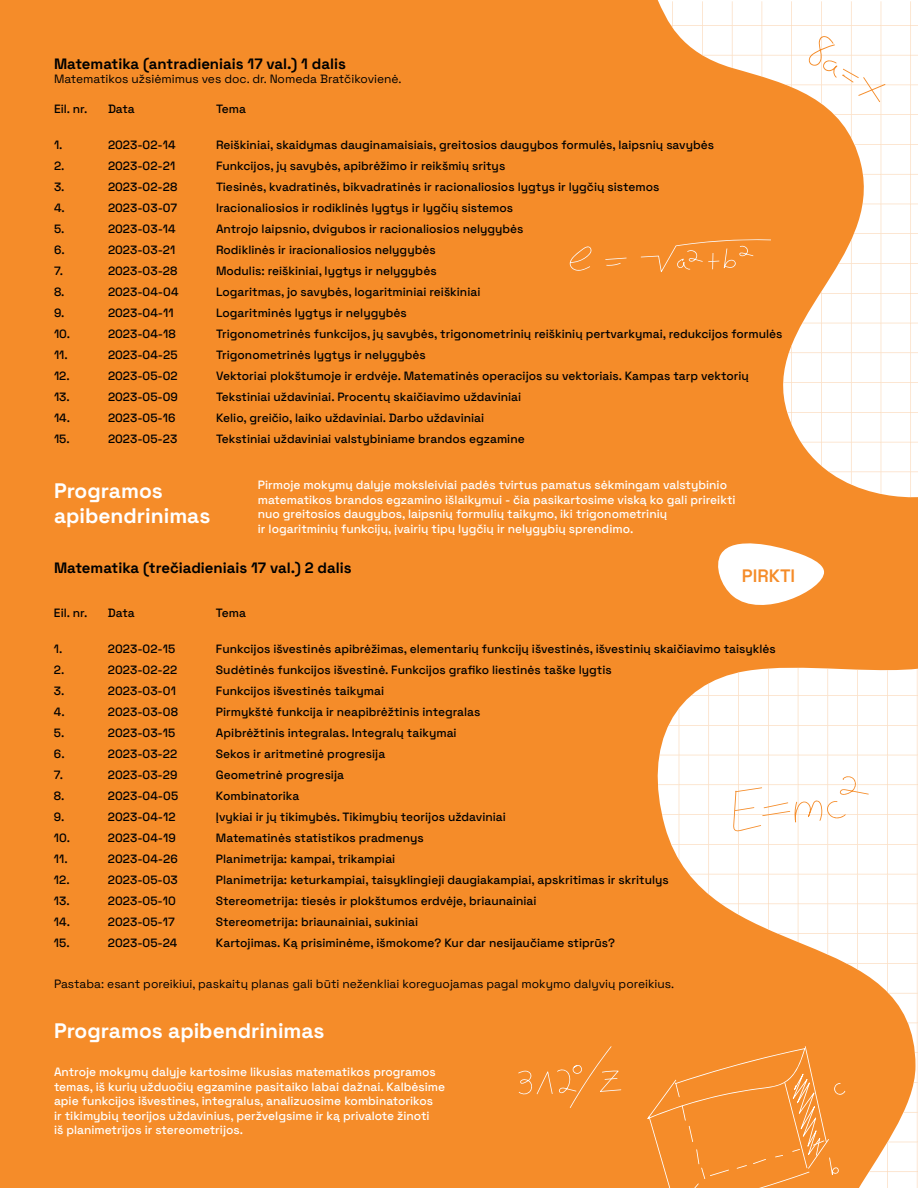
<style>
.page{position:relative;width:918px;height:1188px;background:#f58c29}
.page>*{position:absolute;margin:0;border:0;box-sizing:border-box;transform-origin:0 0}
.t1{font:700 21px/25.2px "Space Grotesk";color:#fff}
.t2{font:600 18px "Space Grotesk";color:#f58c29}
.t3{font:700 15px "Space Grotesk";color:#000}
.t4{font:500 12px "Space Grotesk";color:#000}
.t5{font:500 12px/14.4px "Space Grotesk";color:#fff}
.t6{font:12px "Space Grotesk";color:#000}
</style>
<div class="page">
<svg style="left:518px;top:1046px;width:103px;height:62px"></svg>
<svg style="left:647px;top:668px;width:271px;height:520px"></svg>
<svg style="left:570px;top:246px;width:22px;height:25px"></svg>
<svg style="left:605px;top:258px;width:22px;height:8px"></svg>
<svg style="left:641px;top:1px;width:277px;height:496px"></svg>
<svg style="left:718px;top:543px;width:106px;height:62px"></svg>
<p class="t3" style="left:54px;top:53px;width:293px">Matematika (antradieniais 17 val.) 1 dalis</p>
<p class="t6" style="left:54px;top:70px;width:349px">Matematikos užsiėmimus ves doc. dr. Nomeda Bratčikovienė.</p>
<p class="t4" style="left:54px;top:100px;width:35px">Eil. nr.</p>
<p class="t4" style="left:108px;top:100px;width:28px">Data</p>
<p class="t4" style="left:216px;top:100px;width:32px">Tema</p>
<p class="t4" style="left:54px;top:136px;width:10px">1.</p>
<p class="t4" style="left:108px;top:136px;width:69px">2023-02-14</p>
<p class="t4" style="left:216px;top:136px;width:500px">Reiškiniai, skaidymas dauginamaisiais, greitosios daugybos formulės, laipsnių savybės</p>
<p class="t4" style="left:54px;top:157px;width:12px">2.</p>
<p class="t4" style="left:108px;top:157px;width:69px">2023-02-21</p>
<p class="t4" style="left:216px;top:157px;width:291px">Funkcijos, jų savybės, apibrėžimo ir reikšmių sritys</p>
<p class="t4" style="left:54px;top:178px;width:12px">3.</p>
<p class="t4" style="left:108px;top:178px;width:71px">2023-02-28</p>
<p class="t4" style="left:216px;top:178px;width:445px">Tiesinės, kvadratinės, bikvadratinės ir racionaliosios lygtys ir lygčių sistemos</p>
<p class="t4" style="left:54px;top:199px;width:12px">4.</p>
<p class="t4" style="left:108px;top:199px;width:71px">2023-03-07</p>
<p class="t4" style="left:216px;top:199px;width:299px">Iracionaliosios ir rodiklinės lygtys ir lygčių sistemos</p>
<p class="t4" style="left:54px;top:220px;width:12px">5.</p>
<p class="t4" style="left:108px;top:220px;width:69px">2023-03-14</p>
<p class="t4" style="left:216px;top:220px;width:309px">Antrojo laipsnio, dvigubos ir racionaliosios nelygybės</p>
<p class="t4" style="left:54px;top:241px;width:12px">6.</p>
<p class="t4" style="left:108px;top:241px;width:69px">2023-03-21</p>
<p class="t4" style="left:216px;top:241px;width:221px">Rodiklinės ir iracionaliosios nelygybės</p>
<p class="t4" style="left:54px;top:262px;width:11px">7.</p>
<p class="t4" style="left:108px;top:262px;width:71px">2023-03-28</p>
<p class="t4" style="left:216px;top:262px;width:222px">Modulis: reiškiniai, lygtys ir nelygybės</p>
<p class="t4" style="left:54px;top:283px;width:12px">8.</p>
<p class="t4" style="left:108px;top:283px;width:72px">2023-04-04</p>
<p class="t4" style="left:216px;top:283px;width:266px">Logaritmas, jo savybės, logaritminiai reiškiniai</p>
<p class="t4" style="left:54px;top:304px;width:12px">9.</p>
<p class="t4" style="left:108px;top:304px;width:67px">2023-04-11</p>
<p class="t4" style="left:216px;top:304px;width:192px">Logaritminės lygtys ir nelygybės</p>
<p class="t4" style="left:54px;top:325px;width:18px">10.</p>
<p class="t4" style="left:108px;top:325px;width:69px">2023-04-18</p>
<p class="t4" style="left:216px;top:325px;width:568px">Trigonometrinės funkcijos, jų savybės, trigonometrinių reiškinių pertvarkymai, redukcijos formulės</p>
<p class="t4" style="left:54px;top:346px;width:15px">11.</p>
<p class="t4" style="left:108px;top:346px;width:71px">2023-04-25</p>
<p class="t4" style="left:216px;top:346px;width:211px">Trigonometrinės lygtys ir nelygybės</p>
<p class="t4" style="left:54px;top:367px;width:17px">12.</p>
<p class="t4" style="left:108px;top:367px;width:71px">2023-05-02</p>
<p class="t4" style="left:216px;top:367px;width:534px">Vektoriai plokštumoje ir erdvėje. Matematinės operacijos su vektoriais. Kampas tarp vektorių</p>
<p class="t4" style="left:54px;top:388px;width:17px">13.</p>
<p class="t4" style="left:108px;top:388px;width:72px">2023-05-09</p>
<p class="t4" style="left:216px;top:388px;width:307px">Tekstiniai uždaviniai. Procentų skaičiavimo uždaviniai</p>
<p class="t4" style="left:54px;top:409px;width:18px">14.</p>
<p class="t4" style="left:108px;top:409px;width:69px">2023-05-16</p>
<p class="t4" style="left:216px;top:409px;width:270px">Kelio, greičio, laiko uždaviniai. Darbo uždaviniai</p>
<p class="t4" style="left:54px;top:430px;width:17px">15.</p>
<p class="t4" style="left:108px;top:430px;width:71px">2023-05-23</p>
<p class="t4" style="left:216px;top:430px;width:310px">Tekstiniai uždaviniai valstybiniame brandos egzamine</p>
<h1 class="t1" style="left:54px;top:477px;width:158px">Programos apibendrinimas</h1>
<p class="t5" style="left:258px;top:477px;width:479px">Pirmoje mokymų dalyje moksleiviai padės tvirtus pamatus sėkmingam valstybinio matematikos brandos egzamino išlaikymui - čia pasikartosime viską ko gali prireikti nuo greitosios daugybos, laipsnių formulių taikymo, iki trigonometrinių<br>ir logaritminių funkcijų, įvairių tipų lygčių ir nelygybių sprendimo.</p>
<p class="t3" style="left:54px;top:557px;width:299px">Matematika (trečiadieniais 17 val.) 2 dalis</p>
<h2 class="t2" style="left:742px;top:562px;width:55px">PIRKTI</h2>
<p class="t4" style="left:54px;top:605px;width:35px">Eil. nr.</p>
<p class="t4" style="left:108px;top:605px;width:28px">Data</p>
<p class="t4" style="left:216px;top:605px;width:32px">Tema</p>
<p class="t4" style="left:54px;top:640px;width:10px">1.</p>
<p class="t4" style="left:108px;top:640px;width:69px">2023-02-15</p>
<p class="t4" style="left:216px;top:640px;width:561px">Funkcijos išvestinės apibrėžimas, elementarių funkcijų išvestinės, išvestinių skaičiavimo taisyklės</p>
<p class="t4" style="left:54px;top:661px;width:12px">2.</p>
<p class="t4" style="left:108px;top:661px;width:71px">2023-02-22</p>
<p class="t4" style="left:216px;top:661px;width:397px">Sudėtinės funkcijos išvestinė. Funkcijos grafiko liestinės taške lygtis</p>
<p class="t4" style="left:54px;top:682px;width:12px">3.</p>
<p class="t4" style="left:108px;top:682px;width:69px">2023-03-01</p>
<p class="t4" style="left:216px;top:682px;width:170px">Funkcijos išvestinės taikymai</p>
<p class="t4" style="left:54px;top:703px;width:12px">4.</p>
<p class="t4" style="left:108px;top:703px;width:72px">2023-03-08</p>
<p class="t4" style="left:216px;top:703px;width:266px">Pirmykštė funkcija ir neapibrėžtinis integralas</p>
<p class="t4" style="left:54px;top:724px;width:12px">5.</p>
<p class="t4" style="left:108px;top:724px;width:69px">2023-03-15</p>
<p class="t4" style="left:216px;top:724px;width:242px">Apibrėžtinis integralas. Integralų taikymai</p>
<p class="t4" style="left:54px;top:745px;width:12px">6.</p>
<p class="t4" style="left:108px;top:745px;width:71px">2023-03-22</p>
<p class="t4" style="left:216px;top:745px;width:171px">Sekos ir aritmetinė progresija</p>
<p class="t4" style="left:54px;top:766px;width:11px">7.</p>
<p class="t4" style="left:108px;top:766px;width:71px">2023-03-29</p>
<p class="t4" style="left:216px;top:766px;width:130px">Geometrinė progresija</p>
<p class="t4" style="left:54px;top:787px;width:12px">8.</p>
<p class="t4" style="left:108px;top:787px;width:72px">2023-04-05</p>
<p class="t4" style="left:216px;top:787px;width:85px">Kombinatorika</p>
<p class="t4" style="left:54px;top:808px;width:12px">9.</p>
<p class="t4" style="left:108px;top:808px;width:69px">2023-04-12</p>
<p class="t4" style="left:216px;top:808px;width:291px">Įvykiai ir jų tikimybės. Tikimybių teorijos uždaviniai</p>
<p class="t4" style="left:54px;top:829px;width:18px">10.</p>
<p class="t4" style="left:108px;top:829px;width:69px">2023-04-19</p>
<p class="t4" style="left:216px;top:829px;width:209px">Matematinės statistikos pradmenys</p>
<p class="t4" style="left:54px;top:850px;width:15px">11.</p>
<p class="t4" style="left:108px;top:850px;width:71px">2023-04-26</p>
<p class="t4" style="left:216px;top:850px;width:181px">Planimetrija: kampai, trikampiai</p>
<p class="t4" style="left:54px;top:871px;width:17px">12.</p>
<p class="t4" style="left:108px;top:871px;width:71px">2023-05-03</p>
<p class="t4" style="left:216px;top:871px;width:454px">Planimetrija: keturkampiai, taisyklingieji daugiakampiai, apskritimas ir skritulys</p>
<p class="t4" style="left:54px;top:892px;width:17px">13.</p>
<p class="t4" style="left:108px;top:892px;width:69px">2023-05-10</p>
<p class="t4" style="left:216px;top:892px;width:322px">Stereometrija: tiesės ir plokštumos erdvėje, briaunainiai</p>
<p class="t4" style="left:54px;top:913px;width:18px">14.</p>
<p class="t4" style="left:108px;top:913px;width:68px">2023-05-17</p>
<p class="t4" style="left:216px;top:913px;width:204px">Stereometrija: briaunainiai, sukiniai</p>
<p class="t4" style="left:54px;top:934px;width:17px">15.</p>
<p class="t4" style="left:108px;top:934px;width:71px">2023-05-24</p>
<p class="t4" style="left:216px;top:934px;width:401px">Kartojimas. Ką prisiminėme, išmokome? Kur dar nesijaučiame stiprūs?</p>
<p class="t6" style="left:54px;top:975px;width:622px">Pastaba: esant poreikiui, paskaitų planas gali būti neženkliai koreguojamas pagal mokymo dalyvių poreikius.</p>
<h1 class="t1" style="left:54px;top:1017px;width:272px">Programos apibendrinimas</h1>
<p class="t5" style="left:54px;top:1064px;width:393px">Antroje mokymų dalyje kartosime likusias matematikos programos temas, iš kurių užduočių egzamine pasitaiko labai dažnai. Kalbėsime apie funkcijos išvestines, integralus, analizuosime kombinatorikos<br>ir tikimybių teorijos uždavinius, peržvelgsime ir ką privalote žinoti<br>iš planimetrijos ir stereometrijos.</p>
</div>
